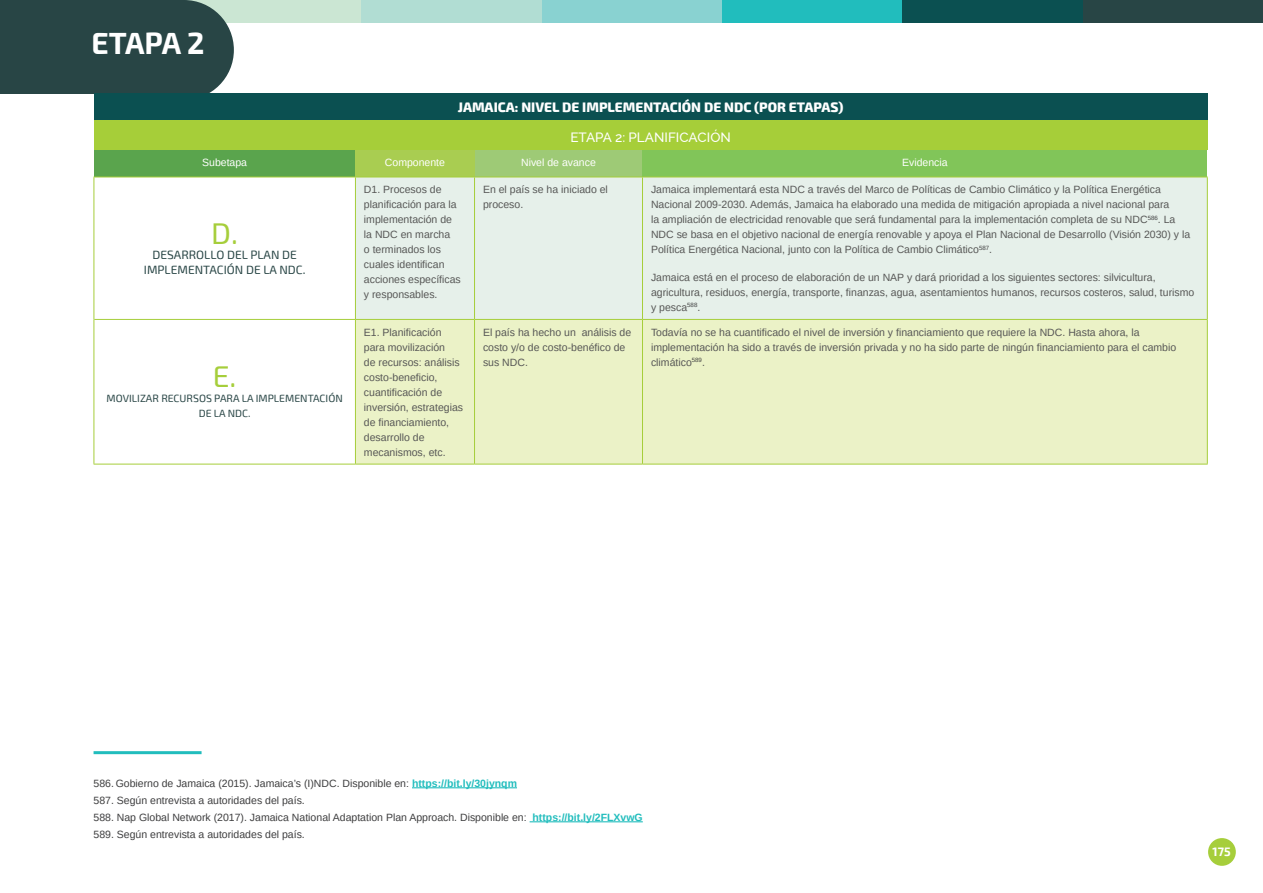
<style>
.page{position:relative;width:1263px;height:893px;background:#fff}
.page>*{position:absolute;margin:0;border:0;box-sizing:border-box;transform-origin:0 0}
._000etapas{font:700 30px "Exo 2";letter-spacing:-.015em;color:#fff}
.tex-intro-concep{font:30px "Exo 2";color:#a6ce3b}
._000tit_tabla_ficha{font:800 13.5px "Exo 2";color:#fff}
.tex-intro-concep-2{font:500 13.5px "Raleway";color:#fff}
.tex-intro-concep-3{font:12px/15px "Exo 2";color:#284545;text-align:center}
.t1{font:700 12px "Exo 2";color:#fff}
._000text_tabla{font:10.5px/15px "Arimo";color:#575756}
._000nota_de_pie{font:10.5px "Arimo";color:#3e3e3f}
.tex-intro-concep-4{font:10.5px/15px "Exo 2";color:#284545;text-align:center}
._000text_tabla-2{font:10.5px "Arimo";color:#fff}
.s1{font-weight:700;color:#21bdbd}
</style>
<div class="page">
<div style="left:1082px;top:0;width:181px;height:22px;background:#284545"></div>
<div style="left:902px;top:0;width:180px;height:22px;background:#0b5051"></div>
<div style="left:722px;top:0;width:180px;height:22px;background:#21bdbd"></div>
<div style="left:541px;top:0;width:181px;height:22px;background:#89d2d1"></div>
<div style="left:361px;top:0;width:180px;height:22px;background:#b1ddd3"></div>
<div style="left:180px;top:0;width:181px;height:22px;background:#cbe6d3"></div>
<div style="left:1208px;top:838px;width:28px;height:28px;background:#a6ce3b;border-radius:50%"></div>
<div style="left:0;top:0;width:184px;height:94px;background:#284545"></div>
<div style="left:134px;top:0;width:100px;height:100px;background:#284545;border-radius:50%"></div>
<div style="left:94px;top:94px;width:1113px;height:26px;background:#0b5051"></div>
<div style="left:94px;top:120px;width:1113px;height:30px;background:#a6ce39"></div>
<div style="left:94px;top:150px;width:261px;height:27px;background:#5aa44d"></div>
<div style="left:355px;top:150px;width:119px;height:27px;background:#a9cd51"></div>
<div style="left:474px;top:150px;width:168px;height:27px;background:#9eca76"></div>
<div style="left:642px;top:150px;width:565px;height:27px;background:#81c559"></div>
<svg style="left:95px;top:318px;width:260px;height:146px"></svg>
<div style="left:356px;top:178px;width:851px;height:141px;background:#e6f0ea"></div>
<div style="left:356px;top:320px;width:851px;height:144px;background:#ebf2c7"></div>
<hr style="left:94px;top:177px;width:261px;height:1px;background:#a6ce3b">
<hr style="left:94px;top:177px;width:1px;height:142px;background:#a6ce3b">
<hr style="left:355px;top:320px;width:1px;height:144px;background:#a6ce3b">
<hr style="left:355px;top:177px;width:1px;height:142px;background:#a6ce3b">
<hr style="left:356px;top:319px;width:118px;height:1px;background:#a6ce3b">
<hr style="left:475px;top:319px;width:167px;height:1px;background:#a6ce3b">
<hr style="left:643px;top:319px;width:564px;height:1px;background:#a6ce3b">
<hr style="left:355px;top:177px;width:119px;height:1px;background:#a6ce3b">
<hr style="left:474px;top:319px;width:1px;height:145px;background:#a6ce3b">
<hr style="left:474px;top:177px;width:168px;height:1px;background:#a6ce3b">
<hr style="left:642px;top:319px;width:1px;height:145px;background:#a6ce3b">
<hr style="left:642px;top:177px;width:566px;height:1px;background:#a6ce3b">
<hr style="left:1207px;top:319px;width:1px;height:145px;background:#a6ce3b">
<hr style="left:474px;top:177px;width:1px;height:142px;background:#a6ce3b">
<hr style="left:356px;top:464px;width:118px;height:1px;background:#a6ce3b">
<hr style="left:642px;top:177px;width:1px;height:142px;background:#a6ce3b">
<hr style="left:474px;top:464px;width:168px;height:1px;background:#a6ce3b">
<hr style="left:1207px;top:177px;width:1px;height:142px;background:#a6ce3b">
<hr style="left:642px;top:464px;width:566px;height:1px;background:#a6ce3b">
<hr style="left:94px;top:319px;width:262px;height:1px;background:#a6ce3b">
<hr style="left:94px;top:464px;width:262px;height:1px;background:#a6ce3b">
<hr style="left:94px;top:319px;width:1px;height:145px;background:#a6ce3b">
<hr style="left:94px;top:751px;width:108px;height:3px;background:#21bdbd">
<hr style="left:412px;top:787px;width:105px;height:1px;background:#21bdbd">
<hr style="left:530px;top:821px;width:113px;height:1px;background:#21bdbd">
<p class="_000etapas" style="left:91px;top:25px;width:115px">ETAPA 2</p>
<p class="_000tit_tabla_ficha" style="left:458px;top:99px;width:387px">JAMAICA: NIVEL DE IMPLEMENTACIÓN DE NDC (POR ETAPAS)</p>
<p class="tex-intro-concep-2" style="left:570px;top:129px;width:162px">ETAPA 2: PLANIFICACIÓN</p>
<p class="_000text_tabla-2" style="left:202px;top:156px;width:46px">Subetapa</p>
<p class="_000text_tabla-2" style="left:385px;top:156px;width:62px">Componente</p>
<p class="_000text_tabla-2" style="left:521px;top:156px;width:76px">Nivel de avance</p>
<p class="_000text_tabla-2" style="left:902px;top:156px;width:47px">Evidencia</p>
<p class="tex-intro-concep" style="left:211px;top:216px;width:28px">D.</p>
<p class="tex-intro-concep-3" style="left:144px;top:247px;width:163px">DESARROLLO DEL PLAN DE<br>IMPLEMENTACIÓN DE LA NDC.</p>
<p class="tex-intro-concep" style="left:213px;top:359px;width:25px">E.</p>
<p class="tex-intro-concep-4" style="left:107px;top:391px;width:238px">MOVILIZAR RECURSOS PARA LA IMPLEMENTACIÓN<br>DE LA NDC.</p>
<p class="_000text_tabla" style="left:364px;top:182px;width:98px">D1. Procesos de planificación para la implementación de la NDC en marcha<br>o terminados los cuales identifican acciones específicas y responsables.</p>
<p class="_000text_tabla" style="left:483px;top:182px;width:126px">En el país se ha iniciado el proceso.</p>
<p class="_000text_tabla" style="left:651px;top:182px;width:541px">Jamaica implementará esta NDC a través del Marco de Políticas de Cambio Climático y la Política Energética Nacional 2009-2030. Además, Jamaica ha elaborado una medida de mitigación apropiada a nivel nacional para<br>la ampliación de electricidad renovable que será fundamental para la implementación completa de su NDC<sup>586</sup>. La NDC se basa en el objetivo nacional de energía renovable y apoya el Plan Nacional de Desarrollo (Visión 2030) y la Política Energética Nacional, junto con la Política de Cambio Climático<sup>587</sup>.</p>
<p class="_000text_tabla" style="left:651px;top:270px;width:545px">Jamaica está en el proceso de elaboración de un NAP y dará prioridad a los siguientes sectores: silvicultura, agricultura, residuos, energía, transporte, finanzas, agua, asentamientos humanos, recursos costeros, salud, turismo y pesca<sup>588</sup>.</p>
<p class="_000text_tabla" style="left:364px;top:324px;width:101px">E1. Planificación para movilización<br>de recursos: análisis costo-beneficio, cuantificación de inversión, estrategias de financiamiento, desarrollo de mecanismos, etc.</p>
<p class="_000text_tabla" style="left:483px;top:324px;width:150px">El país ha hecho un análisis de costo y/o de costo-benéfico de sus NDC.</p>
<p class="_000text_tabla" style="left:651px;top:324px;width:527px">Todavía no se ha cuantificado el nivel de inversión y financiamiento que requiere la NDC. Hasta ahora, la implementación ha sido a través de inversión privada y no ha sido parte de ningún financiamiento para el cambio climático<sup>589</sup>.</p>
<p class="_000nota_de_pie" style="left:94px;top:776px;width:425px">586. Gobierno de Jamaica (2015). Jamaica’s (I)NDC. Disponible en: <span class="s1">https://bit.ly/30jynqm</span></p>
<p class="_000nota_de_pie" style="left:94px;top:793px;width:213px">587. Según entrevista a autoridades del país.</p>
<p class="_000nota_de_pie" style="left:94px;top:810px;width:551px">588. Nap Global Network (2017). Jamaica National Adaptation Plan Approach. Disponible en: <span class="s1">https://bit.ly/2FLXvwG</span></p>
<p class="_000nota_de_pie" style="left:94px;top:827px;width:213px">589. Según entrevista a autoridades del país.</p>
<p class="t1" style="left:1213px;top:844px;width:20px">175</p>
</div>
